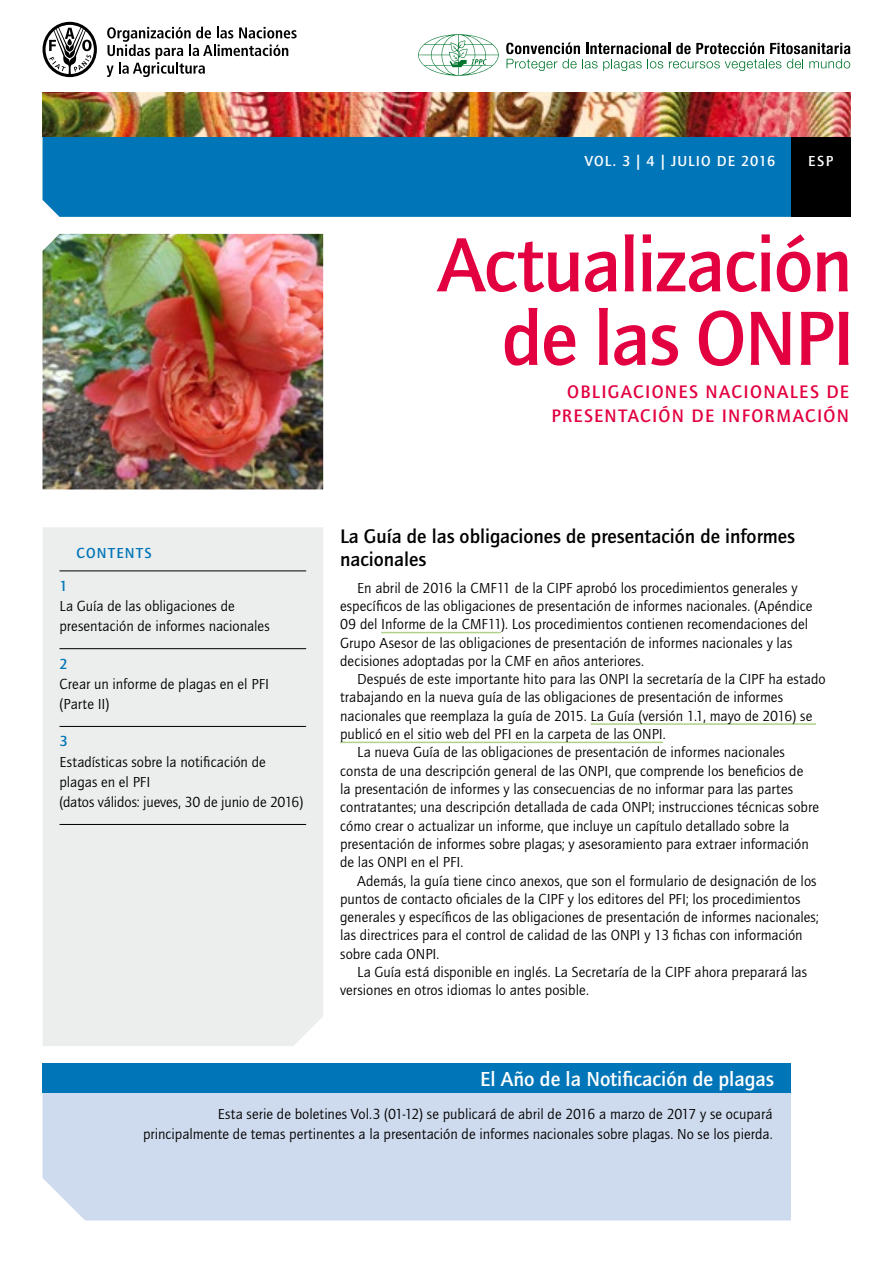
<style>
.page{position:relative;width:893px;height:1263px;background:#fff}
.page>*{position:absolute;margin:0;border:0;box-sizing:border-box;transform-origin:0 0}
.t1{font:500 79.5px/73.5px "Quay Sans ITC Std";letter-spacing:-.02em;color:#e20040;text-align:right}
.t2{font:500 21px "Quay Sans ITC Std";color:#fff}
.t3{font:500 20.25px/23.2px "Quay Sans ITC Std";color:#000}
.t4{font:500 18.75px/24px "Quay Sans ITC Std";letter-spacing:.07em;color:#e20040;text-align:right}
.t5{font:15px/20.2px "Quay Sans ITC Std";color:#000}
.t6{font:500 15px "Quay Sans ITC Std";letter-spacing:.075em;color:#fff}
.t7{font:500 15px "Quay Sans ITC Std";letter-spacing:.09em;color:#0076b9}
</style>
<div class="page">
<div style="left:43px;top:136px;width:748px;height:81px;background:#0076b9"></div>
<div style="left:791px;top:136px;width:59px;height:81px;background:#000"></div>
<svg style="left:418px;top:34px;width:81px;height:42px"></svg>
<svg style="left:506px;top:42px;width:344px;height:29px"></svg>
<div style="left:43px;top:527px;width:280px;height:519px;background:#eceded"></div>
<hr style="left:60px;top:570px;width:246px;height:1px;background:#000">
<hr style="left:60px;top:648px;width:246px;height:1px;background:#000">
<hr style="left:60px;top:726px;width:246px;height:1px;background:#000">
<hr style="left:60px;top:824px;width:246px;height:1px;background:#000">
<div style="left:43px;top:1093px;width:748px;height:127px;background:#cedaed"></div>
<div style="left:43px;top:1063px;width:748px;height:30px;background:#0076b9"></div>
<svg style="left:43px;top:22px;width:54px;height:55px"></svg>
<svg style="left:107px;top:27px;width:190px;height:50px"></svg>
<img style="left:43px;top:234px;width:280px;height:255px">
<hr style="left:381px;top:632px;width:120px;height:1px;background:#b0d18b">
<hr style="left:590px;top:723px;width:226px;height:2px;background:#b0d18b">
<hr style="left:340px;top:742px;width:323px;height:1px;background:#b0d18b">
<img style="left:43px;top:92px;width:807px;height:44px">
<p class="t6" style="left:585px;top:153px;width:192px">VOL. 3 | 4 | JULIO DE 2016</p>
<p class="t6" style="left:808px;top:153px;width:27px">ESP</p>
<h1 class="t1" style="left:437px;top:229px;width:419px">Actualización de las ONPI</h1>
<p class="t4" style="left:551px;top:380px;width:299px">OBLIGACIONES NACIONALES DE<br>PRESENTACIÓN DE INFORMACIÓN</p>
<p class="t7" style="left:77px;top:544px;width:77px">CONTENTS</p>
<p class="t7" style="left:60px;top:577px;width:10px">1</p>
<p class="t5" style="left:60px;top:596px;width:212px">La Guía de las obligaciones de presentación de informes nacionales</p>
<p class="t7" style="left:60px;top:655px;width:10px">2</p>
<p class="t5" style="left:60px;top:674px;width:211px">Crear un informe de plagas en el PFI (Parte II)</p>
<p class="t7" style="left:60px;top:733px;width:10px">3</p>
<p class="t5" style="left:60px;top:752px;width:245px">Estadísticas sobre la notificación de plagas en el PFI<br>(datos válidos: jueves, 30 de junio de 2016)</p>
<h3 class="t3" style="left:340px;top:524px;width:456px">La Guía de las obligaciones de presentación de informes nacionales</h3>
<p class="t5" style="left:340px;top:579px;width:474px;line-height:18.3px;text-indent:17px">En abril de 2016 la CMF11 de la CIPF aprobó los procedimientos generales y específicos de las obligaciones de presentación de informes nacionales. (Apéndice 09 del Informe de la CMF11). Los procedimientos contienen recomendaciones del Grupo Asesor de las obligaciones de presentación de informes nacionales y las decisiones adoptadas por la CMF en años anteriores.</p>
<p class="t5" style="left:357px;top:669px;width:470px">Después de este importante hito para las ONPI la secretaría de la CIPF ha estado</p>
<p class="t5" style="left:340px;top:688px;width:444px">trabajando en la nueva guía de las obligaciones de presentación de informes</p>
<p class="t5" style="left:340px;top:706px;width:474px">nacionales que reemplaza la guía de 2015. La Guía (versión 1.1, mayo de 2016) se</p>
<p class="t5" style="left:340px;top:724px;width:327px">publicó en el sitio web del PFI en la carpeta de las ONPI.</p>
<p class="t5" style="left:357px;top:742px;width:429px">La nueva Guía de las obligaciones de presentación de informes nacionales</p>
<p class="t5" style="left:340px;top:761px;width:465px">consta de una descripción general de las ONPI, que comprende los beneficios de</p>
<p class="t5" style="left:340px;top:779px;width:454px">la presentación de informes y las consecuencias de no informar para las partes</p>
<p class="t5" style="left:340px;top:797px;width:480px">contratantes; una descripción detallada de cada ONPI; instrucciones técnicas sobre</p>
<p class="t5" style="left:340px;top:816px;width:451px">cómo crear o actualizar un informe, que incluye un capítulo detallado sobre la</p>
<p class="t5" style="left:340px;top:834px;width:470px">presentación de informes sobre plagas; y asesoramiento para extraer información</p>
<p class="t5" style="left:340px;top:852px;width:125px">de las ONPI en el PFI.</p>
<p class="t5" style="left:357px;top:871px;width:461px">Además, la guía tiene cinco anexos, que son el formulario de designación de los</p>
<p class="t5" style="left:340px;top:889px;width:462px">puntos de contacto oficiales de la CIPF y los editores del PFI; los procedimientos</p>
<p class="t5" style="left:340px;top:907px;width:480px">generales y específicos de las obligaciones de presentación de informes nacionales;</p>
<p class="t5" style="left:340px;top:925px;width:464px">las directrices para el control de calidad de las ONPI y 13 fichas con información</p>
<p class="t5" style="left:340px;top:944px;width:101px">sobre cada ONPI.</p>
<p class="t5" style="left:357px;top:962px;width:451px">La Guía está disponible en inglés. La Secretaría de la CIPF ahora preparará las</p>
<p class="t5" style="left:340px;top:980px;width:250px">versiones en otros idiomas lo antes posible.</p>
<h2 class="t2" style="left:480px;top:1067px;width:295px">El Año de la Notificación de plagas</h2>
<p class="t5" style="left:143px;top:1105px;width:631px;line-height:19.5px;text-align:right">Esta serie de boletines Vol.3 (01-12) se publicará de abril de 2016 a marzo de 2017 y se ocupará principalmente de temas pertinentes a la presentación de informes nacionales sobre plagas. No se los pierda.</p>
</div>
